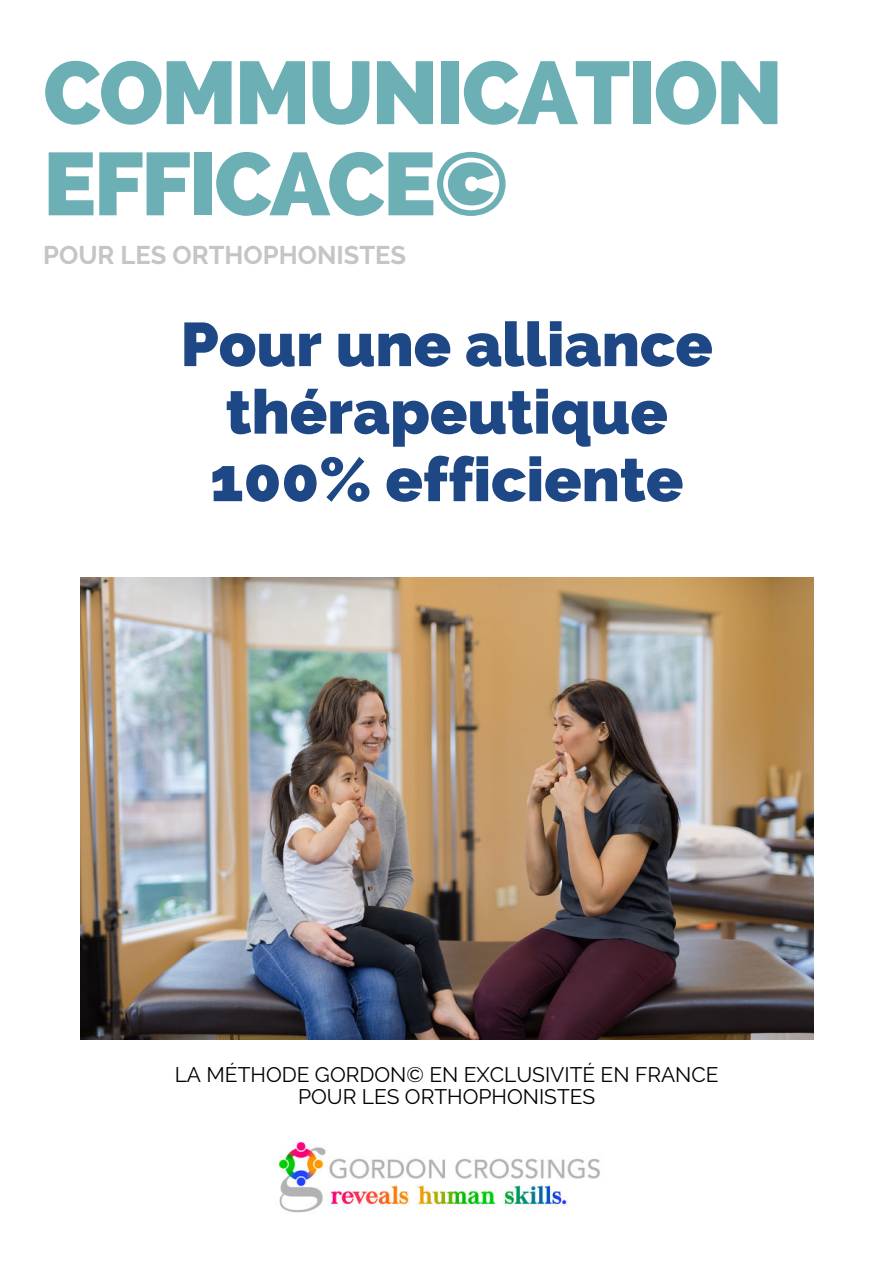
<style>
.page{position:relative;width:893px;height:1264px;background:#fff}
.page>*{position:absolute;margin:0;border:0;box-sizing:border-box;transform-origin:0 0}
.t1{font:800 88.65px/91.2px "Raleway";letter-spacing:-.025em;color:#6cb0b6}
.t2{font:800 61.5px/67.5px "Raleway";color:#1e4785;text-align:center}
.t3{font:700 25.5px "Raleway";color:#c5c5c4}
.t4{font:21px/22.5px "Raleway";color:#000;text-align:center}
</style>
<div class="page">
<img style="left:80px;top:577px;width:733px;height:462px">
<img style="left:277px;top:1141px;width:323px;height:72px">
<h1 class="t1" style="left:43px;top:48px;width:741px">COMMUNICATION<br>EFFICACE©</h1>
<p class="t3" style="left:43px;top:241px;width:364px">POUR LES ORTHOPHONISTES</p>
<h2 class="t2" style="left:180px;top:311px;width:533px">Pour une alliance thérapeutique<br>100% efficiente</h2>
<p class="t4" style="left:175px;top:1062px;width:545px">LA MÉTHODE GORDON© EN EXCLUSIVITÉ EN FRANCE<br>POUR LES ORTHOPHONISTES</p>
</div>
